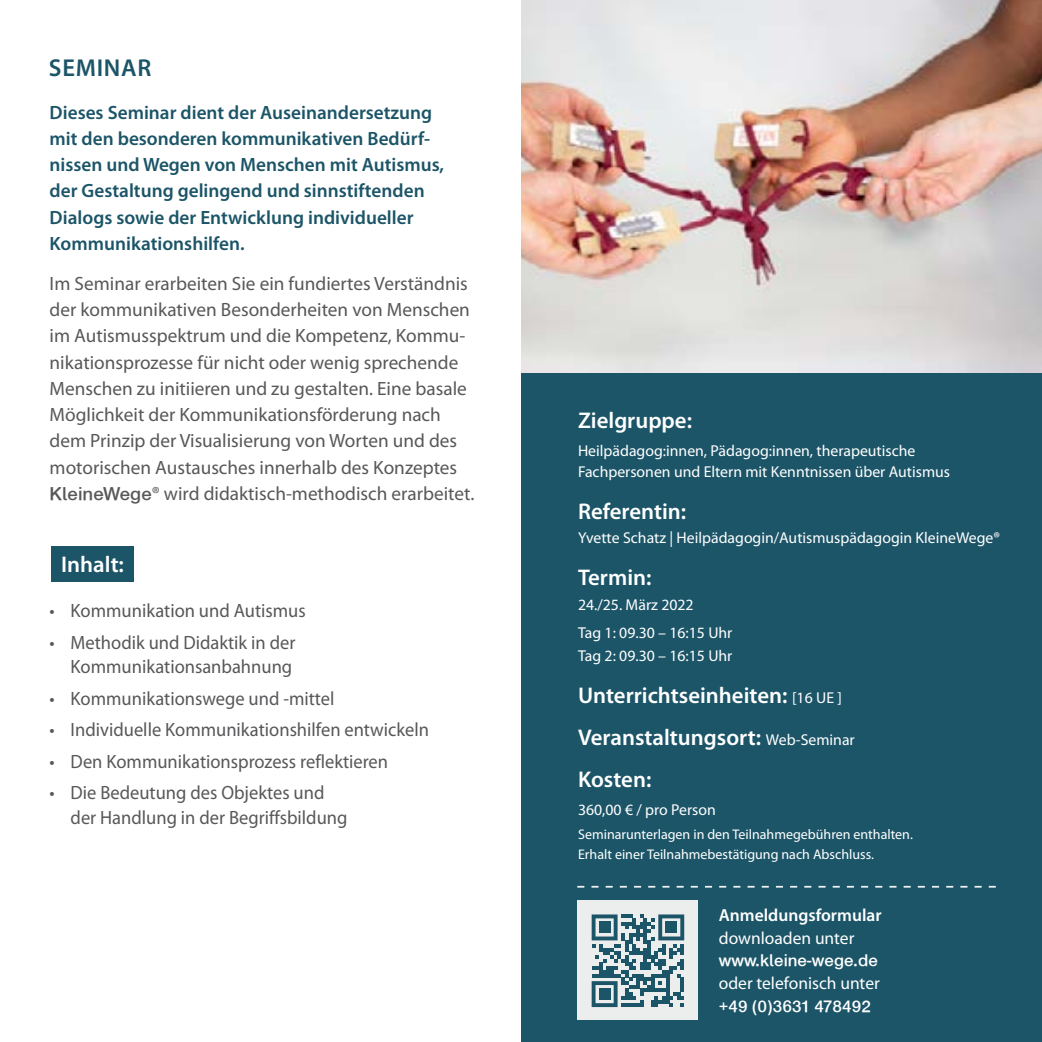
<style>
.page{position:relative;width:1042px;height:1042px;background:#fff}
.page>*{position:absolute;margin:0;border:0;box-sizing:border-box;transform-origin:0 0}
.t1{font:600 24.5px "Myriad Pro";letter-spacing:.03em;color:#1c5568}
.t2{font:600 22.75px/42px "Myriad Pro";color:#fff}
.t3{font:19.25px/26.2px "Myriad Pro";color:#58585a}
.t4{font:19.25px/24.5px "Myriad Pro";color:#58585a;text-align:right;scale:.96 1}
.t5{font:600 19.25px/26.2px "Myriad Pro";color:#1c5568}
.t6{font:17.5px "Myriad Pro";color:#fff}
.t7{font:17.5px "Schul Vokal Dotless";color:#fff}
.t8{font:600 17.5px "Myriad Pro";color:#fff}
.t9{font:15.75px/21px "Myriad Pro";color:#fff}
.t10{font:14px/19.2px "Myriad Pro";color:#fff}
.s1{font-family:"Schul Vokal Dotless"}
.s2{font-weight:400;font-size:15.75px}
</style>
<div class="page">
<div style="left:51px;top:546px;width:83px;height:35px;background:#1c5568"></div>
<div style="left:521px;top:346px;width:521px;height:696px;background:#1c5568"></div>
<div style="left:577px;top:900px;width:120px;height:120px;background:#eceded"></div>
<svg style="left:591px;top:914px;width:93px;height:93px"></svg>
<div style="left:599px;top:922px;width:11px;height:11px;background:#1c5568"></div>
<div style="left:666px;top:922px;width:11px;height:11px;background:#1c5568"></div>
<div style="left:599px;top:988px;width:11px;height:11px;background:#1c5568"></div>
<img style="left:521px;top:0;width:521px;height:373px">
<svg style="left:577px;top:886px;width:419px;height:1px"></svg>
<p class="t1" style="left:49px;top:52px;width:104px">SEMINAR</p>
<p class="t5" style="left:50px;top:99px;width:396px">Dieses Seminar dient der Auseinandersetzung mit den besonderen kommunikativen Bedürf&shy;nissen und Wegen von Menschen mit Autismus, der Gestaltung gelingend und sinnstiftenden Dialogs sowie der Entwicklung individueller Kommunikationshilfen.</p>
<p class="t3" style="left:50px;top:270px;width:426px">Im Seminar erarbeiten Sie ein fundiertes Verständnis der kommunikativen Besonderheiten von Menschen im Autismusspektrum und die Kompetenz, Kommu&shy;nikationsprozesse für nicht oder wenig sprechende Menschen zu initiieren und zu gestalten. Eine basale Möglichkeit der Kommunikationsförderung nach dem Prinzip der Visualisierung von Worten und des motorischen Austausches innerhalb des Konzeptes <span class="s1">KleineWege</span>® wird didaktisch-methodisch erarbeitet.</p>
<p class="t2" style="left:61px;top:542px;width:64px">Inhalt:</p>
<p class="t4" style="left:50px;top:598px;width:268px">• Kommunikation und Autismus</p>
<p class="t4" style="left:50px;top:629px;width:257px">• Methodik und Didaktik in der<br>Kommunikationsanbahnung</p>
<p class="t4" style="left:50px;top:685px;width:298px">• Kommunikationswege und -mittel</p>
<p class="t4" style="left:50px;top:717px;width:397px">• Individuelle Kommunikationshilfen entwickeln</p>
<p class="t4" style="left:50px;top:748px;width:354px">• Den Kommunikationsprozess reflektieren</p>
<p class="t4" style="left:71px;top:780px;width:290px;text-align:left;text-indent:-21px">• Die Bedeutung des Objektes und der Handlung in der Begriffsbildung</p>
<p class="t2" style="left:578px;top:399px;width:116px">Zielgruppe:</p>
<p class="t9" style="left:578px;top:440px;width:373px">Heilpädagog:innen, Pädagog:innen, therapeutische<br>Fachpersonen und Eltern mit Kenntnissen über Autismus</p>
<p class="t2" style="left:578px;top:490px;width:110px">Referentin:</p>
<p class="t9" style="left:578px;top:527px;width:423px">Yvette Schatz | Heilpädagogin/Autismuspädagogin KleineWege®</p>
<p class="t2" style="left:578px;top:556px;width:75px">Termin:</p>
<p class="t9" style="left:578px;top:590px;width:156px;line-height:28px">24./25. März 2022<br>Tag 1: 09.30 – 16:15 Uhr</p>
<p class="t9" style="left:578px;top:645px;width:156px">Tag 2: 09.30 – 16:15 Uhr</p>
<p class="t2" style="left:578px;top:673px;width:278px">Unterrichtseinheiten: <span class="s2">[16 UE ]<br></span>Veranstaltungsort: <span class="s2">Web-Seminar<br></span>Kosten:</p>
<p class="t9" style="left:578px;top:799px;width:139px">360,00 € / pro Person</p>
<p class="t10" style="left:578px;top:825px;width:336px">Seminarunterlagen in den Teilnahmegebühren enthalten.<br>Erhalt einer Teilnahmebestätigung nach Abschluss.</p>
<p class="t8" style="left:719px;top:904px;width:164px">Anmeldungsformular</p>
<p class="t6" style="left:719px;top:927px;width:137px">downloaden unter</p>
<p class="t7" style="left:719px;top:952px;width:161px">www.kleine-wege.de</p>
<p class="t6" style="left:719px;top:972px;width:162px">oder telefonisch unter</p>
<p class="t7" style="left:719px;top:997px;width:154px">+49 (0)3631 478492</p>
</div>
